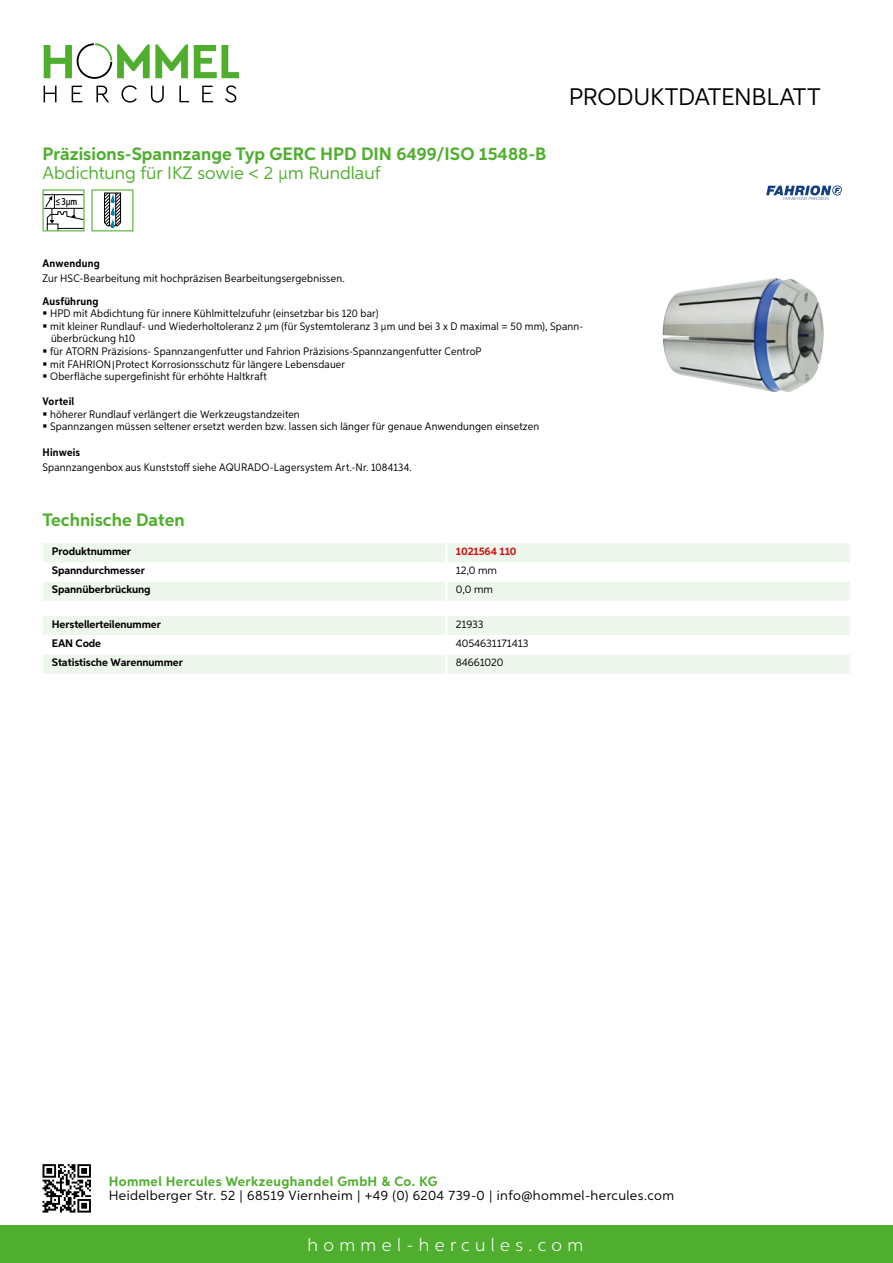
<style>
.page{position:relative;width:893px;height:1263px;background:#fff}
.page>*{position:absolute;margin:0;border:0;box-sizing:border-box;transform-origin:0 0}
.t1{font:24px "Aspira";letter-spacing:-.01em;color:#000}
.t2{font:700 18px "Aspira";color:#50ae2f}
.t3{font:18px "Aspira";color:#50ae2f}
.t4{font:300 18px "Aspira";letter-spacing:.3em;color:#fff}
.t5{font:13.5px "Aspira";letter-spacing:.03em;color:#000}
.t6{font:700 13.5px "Aspira";letter-spacing:.03em;color:#50ae2f}
.t7{font:10.95px/12.6px "Aspira Nar";letter-spacing:.015em;color:#000}
.t8{font:700 10.95px "Aspira";letter-spacing:-.01em;color:#000}
.t9{font:10.95px "Aspira";letter-spacing:-.01em;color:#000}
.t10{font:700 10.95px "Aspira Nar";letter-spacing:.02em;color:#000}
.t11{font:700 10.95px "Aspira";letter-spacing:-.01em;color:#cd1013}
.t12{font:500 10.35px "Aspira XX Nar";color:#000}
.s1{font-family:"Wuerth Global";font-size:10.5px}
</style>
<div class="page">
<div style="left:0;top:1226px;width:893px;height:37px;background:#50ae2f"></div>
<svg style="left:43px;top:1164px;width:48px;height:48px"></svg>
<svg style="left:194px;top:45px;width:45px;height:33px"></svg>
<svg style="left:44px;top:43px;width:144px;height:36px"></svg>
<svg style="left:44px;top:86px;width:13px;height:16px"></svg>
<svg style="left:72px;top:86px;width:10px;height:16px"></svg>
<svg style="left:96px;top:86px;width:13px;height:16px"></svg>
<svg style="left:121px;top:85px;width:16px;height:18px"></svg>
<svg style="left:151px;top:86px;width:13px;height:17px"></svg>
<svg style="left:179px;top:86px;width:10px;height:16px"></svg>
<svg style="left:202px;top:86px;width:11px;height:16px"></svg>
<svg style="left:225px;top:85px;width:11px;height:18px"></svg>
<svg style="left:43px;top:543px;width:807px;height:58px"></svg>
<hr style="left:445px;top:582px;width:3px;height:19px;background:#fff">
<svg style="left:43px;top:616px;width:807px;height:57px"></svg>
<hr style="left:445px;top:654px;width:3px;height:19px;background:#fff">
<svg style="left:43px;top:189px;width:42px;height:42px"></svg>
<svg style="left:91px;top:189px;width:42px;height:42px"></svg>
<img style="left:663px;top:278px;width:161px;height:114px">
<svg style="left:766px;top:185px;width:76px;height:15px"></svg>
<h2 class="t2" style="left:43px;top:142px;width:505px">Präzisions-Spannzange Typ GERC HPD DIN 6499/ISO 15488-B</h2>
<h2 class="t3" style="left:43px;top:162px;width:340px">Abdichtung für IKZ sowie &lt; 2 µm Rundlauf</h2>
<p class="t12" style="left:55px;top:195px;width:24px">≤3µm</p>
<h1 class="t1" style="left:569px;top:82px;width:253px">Produktdatenblatt</h1>
<p class="t10" style="left:43px;top:257px;width:59px">Anwendung</p>
<p class="t7" style="left:43px;top:272px;width:304px">Zur HSC-Bearbeitung mit hochpräzisen Bearbeitungsergebnissen.</p>
<p class="t10" style="left:43px;top:294px;width:58px">Ausführung</p>
<p class="t7" style="left:50px;top:307px;width:535px">HPD mit Abdichtung für innere Kühlmittelzufuhr (einsetzbar bis 120 bar)<br>mit kleiner Rundlauf- und Wiederholtoleranz 2 µm (für Systemtoleranz 3 µm und bei 3 x D maximal = 50 mm), Spann&shy;überbrückung h10<br>für ATORN Präzisions- Spannzangenfutter und Fahrion Präzisions-Spannzangenfutter CentroP<br>mit FAHRION<span class="s1">|</span>Protect Korrosionsschutz für längere Lebensdauer<br>Oberfläche supergefinisht für erhöhte Haltkraft</p>
<p class="t10" style="left:43px;top:394px;width:33px">Vorteil</p>
<p class="t7" style="left:50px;top:407px;width:490px">höherer Rundlauf verlängert die Werkzeugstandzeiten<br>Spannzangen müssen seltener ersetzt werden bzw. lassen sich länger für genaue Anwendungen einsetzen</p>
<p class="t10" style="left:43px;top:445px;width:39px">Hinweis</p>
<p class="t7" style="left:43px;top:460px;width:371px">Spannzangenbox aus Kunststoff siehe AQURADO-Lagersystem Art.-Nr. 1084134.</p>
<h2 class="t2" style="left:43px;top:509px;width:144px">Technische Daten</h2>
<p class="t8" style="left:52px;top:545px;width:81px">Produktnummer</p>
<p class="t11" style="left:456px;top:545px;width:62px">1021564 110</p>
<p class="t8" style="left:52px;top:564px;width:95px">Spanndurchmesser</p>
<p class="t9" style="left:456px;top:564px;width:43px">12,0 mm</p>
<p class="t8" style="left:52px;top:583px;width:100px">Spannüberbrückung</p>
<p class="t9" style="left:456px;top:583px;width:39px">0,0 mm</p>
<p class="t8" style="left:52px;top:617px;width:111px">Herstellerteilenummer</p>
<p class="t9" style="left:456px;top:618px;width:29px">21933</p>
<p class="t8" style="left:52px;top:637px;width:51px">EAN Code</p>
<p class="t9" style="left:456px;top:637px;width:74px">4054631171413</p>
<p class="t8" style="left:52px;top:656px;width:132px">Statistische Warennummer</p>
<p class="t9" style="left:456px;top:656px;width:49px">84661020</p>
<p class="t6" style="left:109px;top:1172px;width:330px">Hommel Hercules Werkzeughandel GmbH &amp; Co. KG</p>
<p class="t5" style="left:109px;top:1187px;width:567px">Heidelberger Str. 52 | 68519 Viernheim | +49 (0) 6204 739-0 | info@hommel-hercules.com</p>
<h2 class="t4" style="left:307px;top:1234px;width:277px">hommel-hercules.com</h2>
</div>
